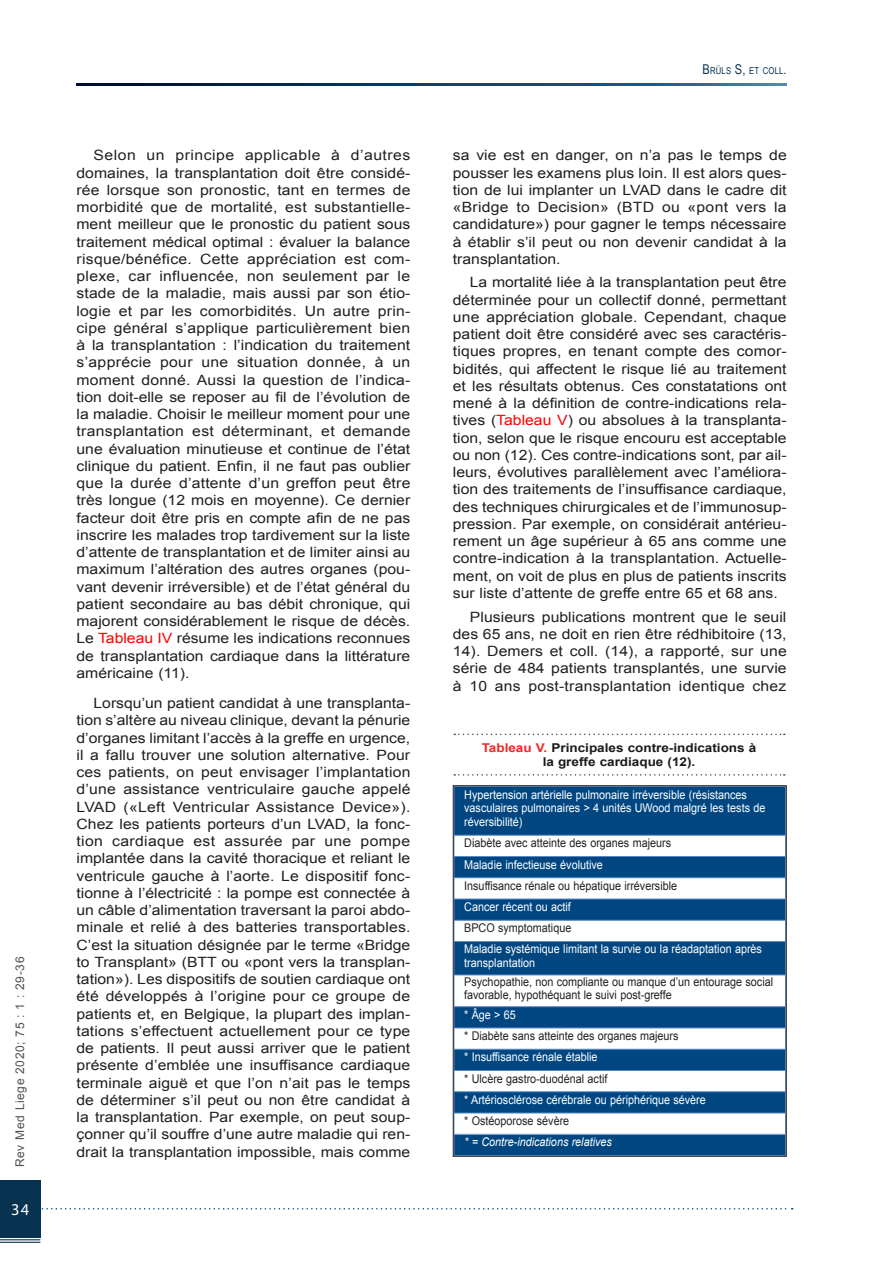
<style>
.page{position:relative;width:893px;height:1263px;background:#fff}
.page>*{position:absolute;margin:0;border:0;box-sizing:border-box;transform-origin:0 0}
.t1{font:16.5px "Myriad Pro";color:#fff}
.t2{font:14.1px/17.2px "Arial";color:#231f20;text-align:justify;scale:1.11 1}
.t3{font:700 12.15px/13.5px "Arial";color:#1a1a1a;text-align:center;scale:1.11 1}
.t4{font:12px/13.5px "Arial";color:#fff;scale:.9 1}
.t5{font:12px/13.5px "Arial";color:#231f20;scale:.9 1}
.t6{font:italic 12px "Arial";color:#fff;scale:.9 1}
.t7{font:12px "Arial";letter-spacing:.05em;color:#505050}
.t8{font:9.45px "Arial Narrow";letter-spacing:.015em;color:#073250}
.s1{color:#f00}
.s2{font-size:13.5px}
.s3{color:#ee2928}
</style>
<div class="page">
<svg style="left:40px;top:1208px;width:753px;height:1px"></svg>
<div style="left:0;top:1180px;width:40px;height:57px;background:#073250"></div>
<hr style="left:0;top:1239px;width:40px;height:1px;background:#073250">
<hr style="left:0;top:1242px;width:40px;height:1px;background:#073250">
<svg style="left:77px;top:84px;width:710px;height:1px"></svg>
<svg style="left:455px;top:787px;width:330px;height:368px;fill:#004782"></svg>
<div style="left:454px;top:1113px;width:331px;height:21px;background:#fff"></div>
<hr style="left:454px;top:835px;width:332px;height:1px;background:#5a8ac7">
<hr style="left:454px;top:856px;width:332px;height:1px;background:#5a8ac7">
<hr style="left:454px;top:877px;width:332px;height:1px;background:#5a8ac7">
<hr style="left:454px;top:899px;width:332px;height:1px;background:#5a8ac7">
<hr style="left:454px;top:920px;width:332px;height:1px;background:#5a8ac7">
<hr style="left:454px;top:941px;width:332px;height:1px;background:#5a8ac7">
<hr style="left:454px;top:974px;width:332px;height:1px;background:#5a8ac7">
<hr style="left:454px;top:1006px;width:332px;height:1px;background:#5a8ac7">
<hr style="left:454px;top:1027px;width:332px;height:1px;background:#5a8ac7">
<hr style="left:454px;top:1049px;width:332px;height:1px;background:#5a8ac7">
<hr style="left:454px;top:1070px;width:332px;height:1px;background:#5a8ac7">
<hr style="left:454px;top:1091px;width:332px;height:1px;background:#5a8ac7">
<hr style="left:454px;top:1113px;width:332px;height:1px;background:#5a8ac7">
<hr style="left:454px;top:1134px;width:332px;height:1px;background:#5a8ac7">
<div style="left:453px;top:785px;width:334px;height:372px;border:1px solid #231f20"></div>
<svg style="left:454px;top:734px;width:331px;height:1px"></svg>
<svg style="left:454px;top:774px;width:331px;height:2px"></svg>
<p class="t7" style="left:12px;top:1167px;width:212px;rotate:-90deg">Rev Med Liege 2020; 75 : 1 : 29-36</p>
<p class="t1" style="left:11px;top:1199px;width:20px">34</p>
<p class="t2" style="left:77px;top:147px;width:302px;text-indent:17px">Selon un principe applicable à d’autres domaines, la transplantation doit être considé&shy;rée lorsque son pronostic, tant en termes de morbidité que de mortalité, est substantielle&shy;ment meilleur que le pronostic du patient sous traitement médical optimal : évaluer la balance risque/bénéfice. Cette appréciation est com&shy;plexe, car influencée, non seulement par le stade de la maladie, mais aussi par son étio&shy;logie et par les comorbidités. Un autre prin&shy;cipe général s’applique particulièrement bien à la transplantation : l’indication du traitement s’apprécie pour une situation donnée, à un moment donné. Aussi la question de l’indica&shy;tion doit-elle se reposer au fil de l’évolution de la maladie. Choisir le meilleur moment pour une transplantation est déterminant, et demande une évaluation minutieuse et continue de l’état clinique du patient. Enfin, il ne faut pas oublier que la durée d’attente d’un greffon peut être très longue (12 mois en moyenne). Ce dernier facteur doit être pris en compte afin de ne pas inscrire les malades trop tardivement sur la liste d’attente de transplantation et de limiter ainsi au maximum l’altération des autres organes (pou&shy;vant devenir irréversible) et de l’état général du patient secondaire au bas débit chronique, qui majorent considérablement le risque de décès.<br>Le <span class="s1">Tableau IV</span> résume les indications reconnues de transplantation cardiaque dans la littérature américaine (11).</p>
<p class="t2" style="left:77px;top:695px;width:302px;text-indent:17px">Lorsqu’un patient candidat à une transplanta&shy;tion s’altère au niveau clinique, devant la pénurie d’organes limitant l’accès à la greffe en urgence, il a fallu trouver une solution alternative. Pour ces patients, on peut envisager l’implantation d’une assistance ventriculaire gauche appelé LVAD («Left Ventricular Assistance Device»).<br>Chez les patients porteurs d’un LVAD, la fonc&shy;tion cardiaque est assurée par une pompe implantée dans la cavité thoracique et reliant le ventricule gauche à l’aorte. Le dispositif fonc&shy;tionne à l’électricité : la pompe est connectée à un câble d’alimentation traversant la paroi abdo&shy;minale et relié à des batteries transportables.<br>C’est la situation désignée par le terme «Bridge to Transplant» (BTT ou «pont vers la transplan&shy;tation»). Les dispositifs de soutien cardiaque ont été développés à l’origine pour ce groupe de patients et, en Belgique, la plupart des implan&shy;tations s’effectuent actuellement pour ce type de patients. Il peut aussi arriver que le patient présente d’emblée une insuffisance cardiaque terminale aiguë et que l’on n’ait pas le temps de déterminer s’il peut ou non être candidat à la transplantation. Par exemple, on peut soup&shy;çonner qu’il souffre d’une autre maladie qui ren&shy;drait la transplantation impossible, mais comme</p>
<p class="t8" style="left:703px;top:63px;width:86px"><span class="s2">B</span>RÜLS <span class="s2">S,</span> ET COLL<span class="s2">.</span></p>
<p class="t2" style="left:453px;top:147px;width:302px">sa vie est en danger, on n’a pas le temps de pousser les examens plus loin. Il est alors ques&shy;tion de lui implanter un LVAD dans le cadre dit «Bridge to Decision» (BTD ou «pont vers la candidature») pour gagner le temps nécessaire à établir s’il peut ou non devenir candidat à la transplantation.</p>
<p class="t2" style="left:453px;top:274px;width:302px;text-indent:17px">La mortalité liée à la transplantation peut être déterminée pour un collectif donné, permettant une appréciation globale. Cependant, chaque patient doit être considéré avec ses caractéris&shy;tiques propres, en tenant compte des comor&shy;bidités, qui affectent le risque lié au traitement et les résultats obtenus. Ces constatations ont mené à la définition de contre-indications rela&shy;tives (<span class="s1">Tableau V</span>) ou absolues à la transplanta&shy;tion, selon que le risque encouru est acceptable ou non (12). Ces contre-indications sont, par ail&shy;leurs, évolutives parallèlement avec l’améliora&shy;tion des traitements de l’insuffisance cardiaque, des techniques chirurgicales et de l’immunosup&shy;pression. Par exemple, on considérait antérieu&shy;rement un âge supérieur à 65 ans comme une contre-indication à la transplantation. Actuelle&shy;ment, on voit de plus en plus de patients inscrits sur liste d’attente de greffe entre 65 et 68 ans.</p>
<p class="t2" style="left:453px;top:608px;width:302px;text-indent:17px">Plusieurs publications montrent que le seuil des 65 ans, ne doit en rien être rédhibitoire (13, 14). Demers et coll. (14), a rapporté, sur une série de 484 patients transplantés, une survie à 10 ans post-transplantation identique chez</p>
<p class="t3" style="left:482px;top:741px;width:249px"><span class="s3">Tableau V.</span> Principales contre-indications à la greffe cardiaque (12).</p>
<p class="t4" style="left:464px;top:788px;width:336px">Hypertension artérielle pulmonaire irréversible (résistances vasculaires pulmonaires &gt; 4 unités UWood malgré les tests de réversibilité)</p>
<p class="t5" style="left:464px;top:836px;width:231px">Diabète avec atteinte des organes majeurs</p>
<p class="t4" style="left:464px;top:858px;width:156px">Maladie infectieuse évolutive</p>
<p class="t5" style="left:464px;top:879px;width:238px">Insuffisance rénale ou hépatique irréversible</p>
<p class="t4" style="left:464px;top:900px;width:120px">Cancer récent ou actif</p>
<p class="t5" style="left:464px;top:922px;width:121px">BPCO symptomatique</p>
<p class="t4" style="left:464px;top:942px;width:332px">Maladie systémique limitant la survie ou la réadaptation après transplantation</p>
<p class="t5" style="left:464px;top:975px;width:345px">Psychopathie, non compliante ou manque d’un entourage social favorable, hypothéquant le suivi post-greffe</p>
<p class="t4" style="left:464px;top:1008px;width:59px">* Âge &gt; 65</p>
<p class="t5" style="left:464px;top:1029px;width:240px">* Diabète sans atteinte des organes majeurs</p>
<p class="t4" style="left:464px;top:1050px;width:150px">* Insuffisance rénale établie</p>
<p class="t5" style="left:464px;top:1072px;width:161px">* Ulcère gastro-duodénal actif</p>
<p class="t4" style="left:464px;top:1093px;width:270px">* Artériosclérose cérébrale ou périphérique sévère</p>
<p class="t5" style="left:464px;top:1114px;width:118px">* Ostéoporose sévère</p>
<p class="t6" style="left:464px;top:1134px;width:166px">* = Contre-indications relatives</p>
</div>
